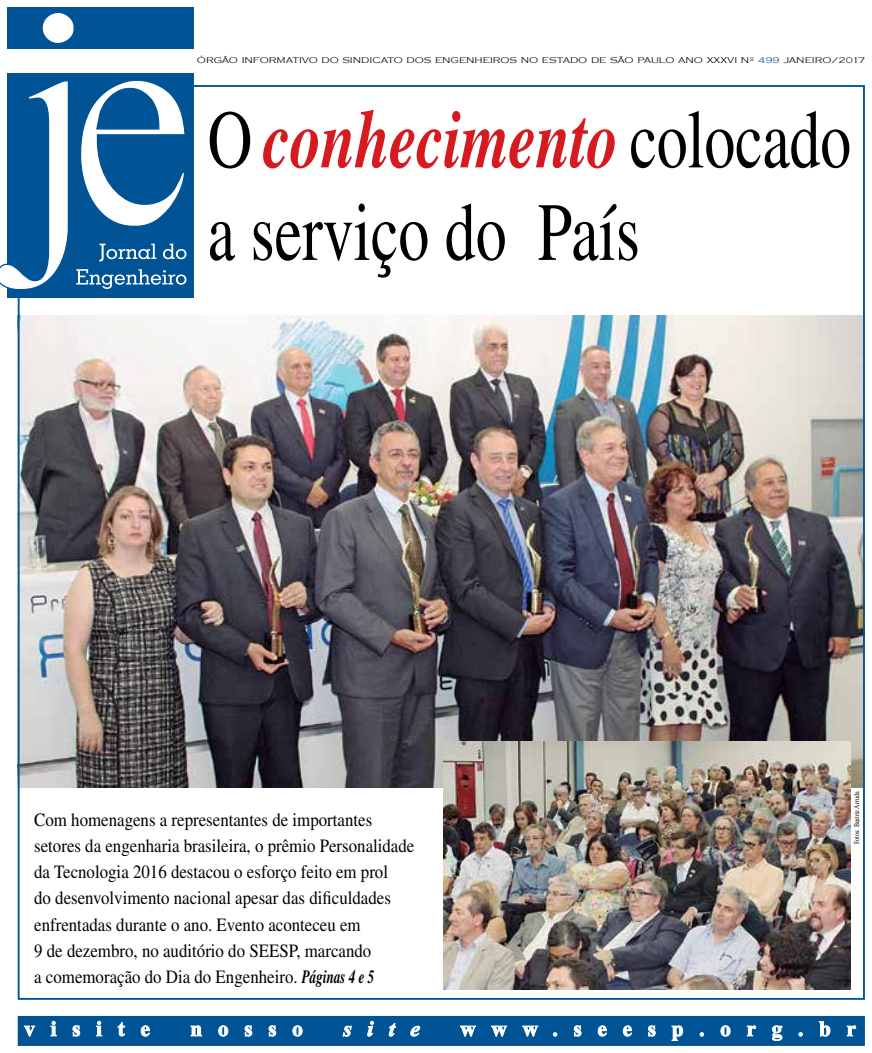
<style>
.page{position:relative;width:872px;height:1053px;background:#fff}
.page>*{position:absolute;margin:0;border:0;box-sizing:border-box;transform-origin:0 0}
.t1{font:82.5px/92.5px "Times";color:#000;scale:.75 1}
.t2{font:18.75px/26.2px "Times";color:#000;scale:.9 1}
.t3{font:300 8.5px "Copperplate Gothic";color:#000;scale:1.18 1}
.t4{font:7.5px "Times New Roman";color:#000;scale:.8 1}
.s1{color:#005496}
.s2{font-weight:700;font-style:italic;color:#d71920}
.s3{font-weight:700;font-style:italic}
</style>
<div class="page">
<img style="left:21px;top:316px;width:841px;height:472px">
<img style="left:443px;top:741px;width:407px;height:248px">
<div style="left:18px;top:1015px;width:847px;height:30px;background:#005496;border:1px solid #005496"></div>
<svg style="left:24px;top:1020px;width:832px;height:21px"></svg>
<div style="left:7px;top:7px;width:186px;height:42px;background:#005496"></div>
<div style="left:7px;top:73px;width:186px;height:225px;background:#005496"></div>
<div style="left:42px;top:12px;width:32px;height:32px;background:#fff;border-radius:15px"></div>
<div style="left:41px;top:12px;width:34px;height:32px;border:1px solid #005496;border-radius:15px"></div>
<svg style="left:81px;top:80px;width:104px;height:146px"></svg>
<svg style="left:0;top:81px;width:68px;height:208px"></svg>
<svg style="left:76px;top:244px;width:110px;height:45px"></svg>
<p class="t3" style="left:197px;top:56px;width:568px">ÓRGÃO INFORMATIVO DO SINDICATO DOS ENGENHEIROS NO ESTADO DE SÃO PAULO ANO XXXVI Nº <span class="s1">499</span> JANEIRO/2017</p>
<h1 class="t1" style="left:208px;top:93px;width:859px">O <span class="s2">conhecimento</span> colocado a serviço do País</h1>
<p class="t2" style="left:34px;top:806px;width:424px">Com homenagens a representantes de importantes setores da engenharia brasileira, o prêmio Personalidade da Tecnologia 2016 destacou o esforço feito em prol<br>do desenvolvimento nacional apesar das dificuldades enfrentadas durante o ano. Evento aconteceu em<br>9 de dezembro, no auditório do SEESP, marcando<br>a comemoração do Dia do Engenheiro. <span class="s3">Páginas 4 e 5</span></p>
<p class="t4" style="left:852px;top:843px;width:66px;rotate:-90deg">Fotos: Beatriz Arruda</p>
</div>
